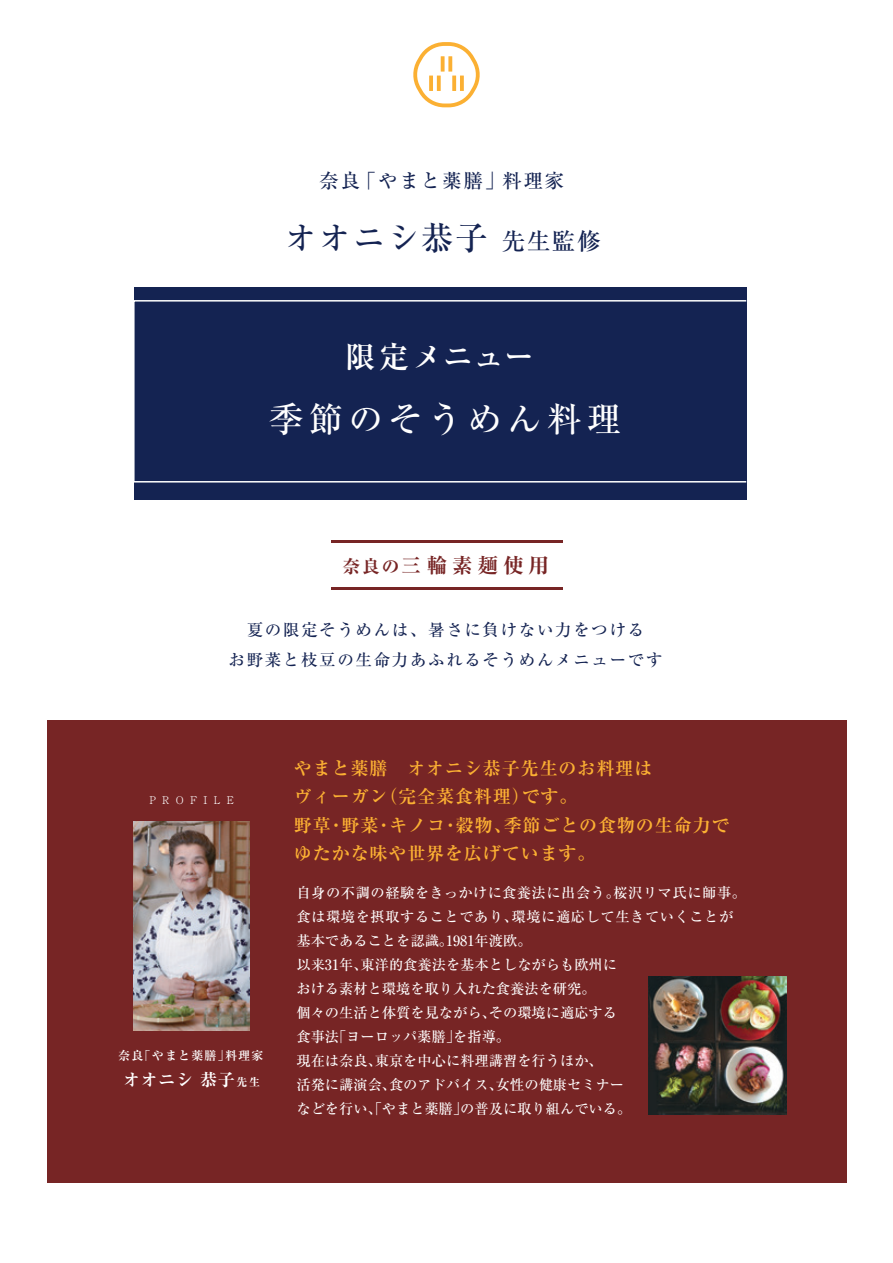
<style>
.page{position:relative;width:893px;height:1263px;background:#fff}
.page>*{position:absolute;margin:0;border:0;box-sizing:border-box;transform-origin:0 0}
.t1{font:500 34.5px "Ryumin Pr 5";letter-spacing:.15em;color:#fff}
.t2{font:500 32.55px "Ryumin Pr 5";letter-spacing:.05em;color:#142352}
.t3{font:700 30px "Ryumin Pr 5";letter-spacing:.02em;color:#fff}
.t4{font:700 expanded 20.55px "Ryumin Pr 5";letter-spacing:.24em;color:#772525}
.t5{font:500 19.5px "Ryumin Pr 5";letter-spacing:.1em;color:#142352}
.t6{font:700 18px/28.5px "Ryumin Pr 5";letter-spacing:.05em;color:#fbb033}
.t7{font:700 expanded 16.95px "Ryumin Pr 5";letter-spacing:.04em;color:#fff}
.t8{font:500 16.5px/30px "Ryumin Pr 5";letter-spacing:.1em;color:#142352;text-align:center}
.t9{font:500 14.25px/24px "Ryumin Pr 5";color:#fff}
.t10{font:700 12px "Ryumin Pr 5";letter-spacing:.1em;color:#fff}
.t11{font:300 10.5px "Ryumin Pr 5";letter-spacing:.6em;color:#fff}
.s1{font-size:23.7px}
.s2{font-size:17.85px}
.s3{font-size:10.95px}
</style>
<div class="page">
<div style="left:134px;top:287px;width:612px;height:212px;background:#142352"></div>
<div style="left:133px;top:300px;width:614px;height:182px;border:2px solid #fff"></div>
<hr style="left:331px;top:541px;width:231px;height:2px;background:#772525">
<hr style="left:331px;top:587px;width:231px;height:3px;background:#772525">
<svg style="left:413px;top:42px;width:67px;height:65px"></svg>
<div style="left:47px;top:720px;width:799px;height:462px;background:#772525"></div>
<img style="left:648px;top:976px;width:138px;height:138px">
<img style="left:133px;top:821px;width:117px;height:210px">
<h3 class="t5" style="left:319px;top:165px;width:247px">奈良「やまと薬膳」料理家</h3>
<h2 class="t2" style="left:285px;top:213px;width:317px">オオニシ恭子 <span class="s1">先生監修</span></h2>
<h3 class="t3" style="left:345px;top:333px;width:190px">限定メニュー</h3>
<h1 class="t1" style="left:269px;top:392px;width:353px">季節のそうめん料理</h1>
<h3 class="t4" style="left:343px;top:549px;width:208px"><span class="s2">奈良の</span>三輪素麺使用</h3>
<p class="t8" style="left:229px;top:614px;width:435px">夏の限定そうめんは、暑さに負けない力をつける<br>お野菜と枝豆の生命力あふれるそうめんメニューです</p>
<p class="t11" style="left:149px;top:792px;width:86px">PROFILE</p>
<p class="t10" style="left:118px;top:1046px;width:147px">奈良「やまと薬膳」料理家</p>
<p class="t7" style="left:123px;top:1067px;width:138px">オオニシ 恭子<span class="s3">先生</span></p>
<p class="t6" style="left:294px;top:752px;width:437px">やまと薬膳　オオニシ恭子先生のお料理は<br>ヴィーガン（完全菜食料理）です。<br>野草・野菜・キノコ・穀物、季節ごとの食物の生命力でゆたかな味や世界を広げています。</p>
<p class="t9" style="left:296px;top:880px;width:451px">自身の不調の経験をきっかけに食養法に出会う。桜沢リマ氏に師事。食は環境を摂取することであり、環境に適応して生きていくことが基本であることを認識。1981年渡欧。<br>以来31年、東洋的食養法を基本としながらも欧州に<br>おける素材と環境を取り入れた食養法を研究。<br>個々の生活と体質を見ながら、その環境に適応する<br>食事法「ヨーロッパ薬膳」を指導。<br>現在は奈良、東京を中心に料理講習を行うほか、<br>活発に講演会、食のアドバイス、女性の健康セミナー<br>などを行い、「やまと薬膳」の普及に取り組んでいる。</p>
</div>
